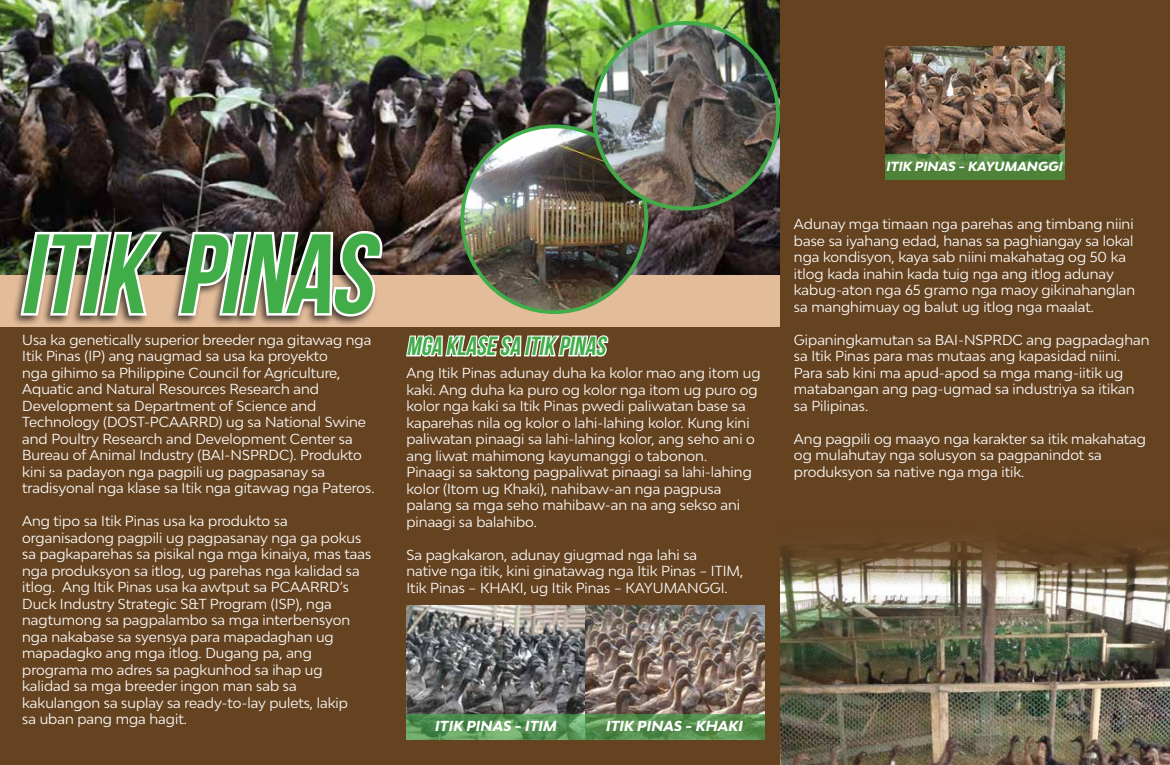
<style>
.page{position:relative;width:1170px;height:765px;background:#654321}
.page>*{position:absolute;margin:0;border:0;box-sizing:border-box;transform-origin:0 0}
.t1{font:italic 700 112.5px "Bebas Neue";color:#41ad49}
.t2{font:italic 700 26.25px "Bebas Neue";color:#41ad49}
.t3{font:13.75px/16.5px "Bw Modelica";color:#fff}
.t4{font:italic 800 13.75px "Bw Modelica";color:#fff}
.t5{font:italic 800 12.5px "Bw Modelica";color:#fff}
</style>
<div class="page">
<svg style="left:406px;top:335px;width:203px;height:22px;background:#d4cac1"></svg>
<img style="left:0;top:0;width:780px;height:276px">
<div style="left:0;top:276px;width:780px;height:51px;background:#e3bc9a"></div>
<div style="left:11px;top:228px;width:375px;height:99px;background:#000;opacity:.66"></div>
<svg style="left:18px;top:229px;width:149px;height:90px;background:#9a9287"></svg>
<svg style="left:175px;top:219px;width:212px;height:100px;background:#8e857e"></svg>
<img style="left:407px;top:605px;width:357px;height:109px">
<img style="left:885px;top:46px;width:180px;height:109px">
<img style="left:462px;top:126px;width:184px;height:186px">
<div style="left:460px;top:124px;width:188px;height:190px;border:4px solid #41ad49;border-radius:50%"></div>
<img style="left:594px;top:23px;width:184px;height:186px">
<div style="left:592px;top:21px;width:188px;height:190px;border:4px solid #41ad49;border-radius:50%"></div>
<img style="left:780px;top:539px;width:390px;height:226px">
<svg style="left:407px;top:714px;width:178px;height:25px;background:#599759"></svg>
<svg style="left:585px;top:714px;width:179px;height:25px;background:#568f4e"></svg>
<svg style="left:885px;top:155px;width:180px;height:25px;background:#51853e"></svg>
<h1 class="t1" style="left:19px;top:213px;width:375px">ITIK PINAS</h1>
<p class="t3" style="left:22px;top:331px;width:354px">Usa ka genetically superior breeder nga gitawag nga Itik Pinas (IP) ang naugmad sa usa ka proyekto<br>nga gihimo sa Philippine Council for Agriculture, Aquatic and Natural Resources Research and Development sa Department of Science and Technology (DOST-PCAARRD) ug sa National Swine and Poultry Research and Development Center sa Bureau of Animal Industry (BAI-NSPRDC). Produkto kini sa padayon nga pagpili ug pagpasanay sa tradisyonal nga klase sa Itik nga gitawag nga Pateros.</p>
<p class="t3" style="left:22px;top:513px;width:351px">Ang tipo sa Itik Pinas usa ka produkto sa organisadong pagpili ug pagpasanay nga ga pokus sa pagkaparehas sa pisikal nga mga kinaiya, mas taas nga produksyon sa itlog, ug parehas nga kalidad sa itlog. Ang Itik Pinas usa ka awtput sa PCAARRD’s Duck Industry Strategic S&amp;T Program (ISP), nga nagtumong sa pagpalambo sa mga interbensyon nga nakabase sa syensya para mapadaghan ug mapadagko ang mga itlog. Dugang pa, ang programa mo adres sa pagkunhod sa ihap ug kalidad sa mga breeder ingon man sab sa kakulangon sa suplay sa ready-to-lay pulets, lakip<br>sa uban pang mga hagit.</p>
<h2 class="t2" style="left:407px;top:332px;width:205px">MGA KLASE SA ITIK PINAS</h2>
<p class="t3" style="left:407px;top:365px;width:356px">Ang Itik Pinas adunay duha ka kolor mao ang itom ug kaki. Ang duha ka puro og kolor nga itom ug puro og kolor nga kaki sa Itik Pinas pwedi paliwatan base sa kaparehas nila og kolor o lahi-lahing kolor. Kung kini paliwatan pinaagi sa lahi-lahing kolor, ang seho ani o ang liwat mahimong kayumanggi o tabonon.<br>Pinaagi sa saktong pagpaliwat pinaagi sa lahi-lahing kolor (Itom ug Khaki), nahibaw-an nga pagpusa palang sa mga seho mahibaw-an na ang sekso ani pinaagi sa balahibo.</p>
<p class="t3" style="left:407px;top:546px;width:338px">Sa pagkakaron, adunay giugmad nga lahi sa<br>native nga itik, kini ginatawag nga Itik Pinas – ITIM,<br>Itik Pinas – KHAKI, ug Itik Pinas – KAYUMANGGI.</p>
<p class="t4" style="left:435px;top:717px;width:123px">ITIK PINAS - ITIM</p>
<p class="t4" style="left:606px;top:717px;width:138px">ITIK PINAS - KHAKI</p>
<p class="t5" style="left:887px;top:158px;width:178px">ITIK PINAS - KAYUMANGGI</p>
<p class="t3" style="left:794px;top:216px;width:343px">Adunay mga timaan nga parehas ang timbang niini base sa iyahang edad, hanas sa paghiangay sa lokal nga kondisyon, kaya sab niini makahatag og 50 ka itlog kada inahin kada tuig nga ang itlog adunay kabug-aton nga 65 gramo nga maoy gikinahanglan sa manghimuay og balut ug itlog nga maalat.</p>
<p class="t3" style="left:794px;top:331px;width:357px">Gipaningkamutan sa BAI-NSPRDC ang pagpadaghan sa Itik Pinas para mas mutaas ang kapasidad niini.<br>Para sab kini ma apud-apod sa mga mang-iitik ug matabangan ang pag-ugmad sa industriya sa itikan sa Pilipinas.</p>
<p class="t3" style="left:794px;top:430px;width:354px">Ang pagpili og maayo nga karakter sa itik makahatag og mulahutay nga solusyon sa pagpanindot sa produksyon sa native nga mga itik.</p>
</div>
